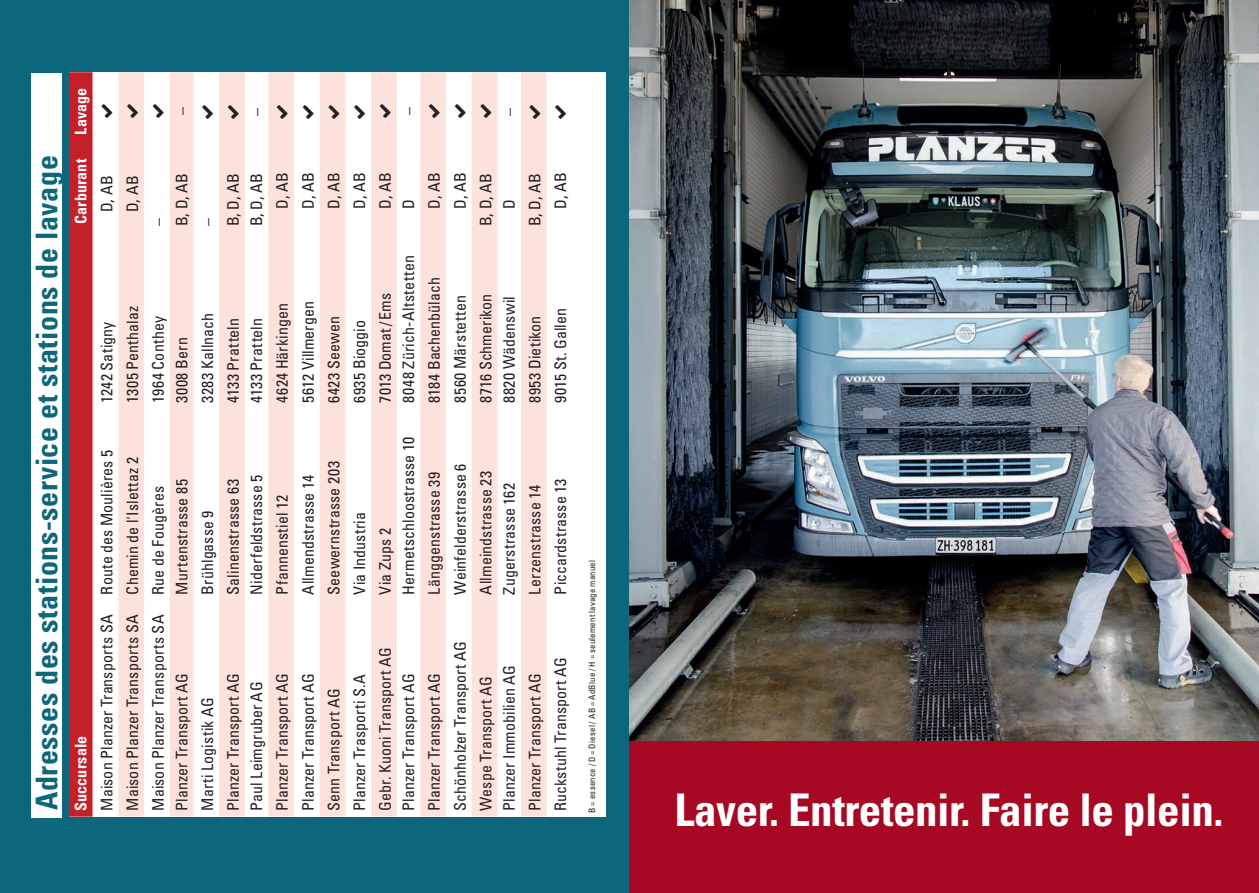
<style>
.page{position:relative;width:1259px;height:893px;background:#fff}
.page>*{position:absolute;margin:0;border:0;box-sizing:border-box;transform-origin:0 0}
._01_Titel_Balken{font:700 condensed 45px "Univers LT Std";letter-spacing:-.01em;color:#fff}
._02_Stoerer_Text{font:700 condensed 30px "Univers LT Std";letter-spacing:.02em;color:#0d677c}
.Lauftext{font:condensed 15.9px "Univers LT Std";letter-spacing:.005em;color:#231f20}
.Lauftext-2{font:700 condensed 15.9px "Univers LT Std";letter-spacing:.005em;color:#fff}
.Lauftext-3{font:condensed 15.9px "Univers LT Std";letter-spacing:.025em;color:#231f20}
.Lauftext-4{font:condensed 15.9px "Univers LT Std";letter-spacing:.035em;color:#231f20}
.kleingedrucktes{font:condensed 8.7px "Univers LT Std";letter-spacing:.025em;color:#231f20}
</style>
<div class="page">
<div style="left:0;top:0;width:629px;height:893px;background:#0d677c"></div>
<img style="left:629px;top:0;width:630px;height:741px">
<div style="left:629px;top:741px;width:630px;height:152px;background:#a70824"></div>
<div style="left:31px;top:73px;width:31px;height:744px;background:#fff"></div>
<div style="left:69px;top:72px;width:537px;height:745px;background:#fff"></div>
<div style="left:69px;top:72px;width:24px;height:745px;background:#c4202a"></div>
<svg style="left:118px;top:72px;width:127px;height:745px;fill:#fde1db"></svg>
<svg style="left:268px;top:72px;width:278px;height:745px;fill:#fde1db"></svg>
<svg style="left:127px;top:105px;width:11px;height:13px"></svg>
<svg style="left:153px;top:105px;width:11px;height:13px"></svg>
<svg style="left:202px;top:105px;width:11px;height:13px"></svg>
<svg style="left:228px;top:105px;width:11px;height:13px"></svg>
<svg style="left:277px;top:105px;width:11px;height:13px"></svg>
<svg style="left:303px;top:105px;width:10px;height:13px"></svg>
<svg style="left:329px;top:105px;width:10px;height:13px"></svg>
<svg style="left:354px;top:105px;width:11px;height:14px"></svg>
<svg style="left:380px;top:105px;width:10px;height:13px"></svg>
<svg style="left:429px;top:105px;width:11px;height:13px"></svg>
<svg style="left:455px;top:105px;width:10px;height:13px"></svg>
<svg style="left:480px;top:105px;width:11px;height:13px"></svg>
<svg style="left:530px;top:105px;width:10px;height:13px"></svg>
<p class="_02_Stoerer_Text" style="left:28px;top:810px;width:656px;rotate:-90deg">Adresses des stations-service et stations de lavage</p>
<p class="Lauftext-2" style="left:71px;top:135px;width:48px;rotate:-90deg">Lavage</p>
<p class="Lauftext-2" style="left:71px;top:224px;width:67px;rotate:-90deg">Carburant</p>
<p class="Lauftext" style="left:97px;top:212px;width:38px;rotate:-90deg">D, AB</p>
<p class="Lauftext" style="left:122px;top:212px;width:38px;rotate:-90deg">D, AB</p>
<p class="Lauftext" style="left:172px;top:115px;width:9px;rotate:-90deg">–</p>
<p class="Lauftext" style="left:148px;top:226px;width:9px;rotate:-90deg">–</p>
<p class="Lauftext" style="left:172px;top:226px;width:55px;rotate:-90deg">B, D, AB</p>
<p class="Lauftext" style="left:197px;top:226px;width:9px;rotate:-90deg">–</p>
<p class="Lauftext" style="left:97px;top:403px;width:83px;rotate:-90deg">1242 Satigny</p>
<p class="Lauftext" style="left:122px;top:403px;width:99px;rotate:-90deg">1305 Penthalaz</p>
<p class="Lauftext" style="left:148px;top:403px;width:89px;rotate:-90deg">1964 Conthey</p>
<p class="Lauftext-4" style="left:172px;top:403px;width:67px;rotate:-90deg">3008 Bern</p>
<p class="Lauftext" style="left:197px;top:403px;width:92px;rotate:-90deg">3283 Kallnach</p>
<p class="Lauftext" style="left:246px;top:116px;width:9px;rotate:-90deg">–</p>
<p class="Lauftext" style="left:398px;top:115px;width:9px;rotate:-90deg">–</p>
<p class="Lauftext" style="left:223px;top:226px;width:55px;rotate:-90deg">B, D, AB</p>
<p class="Lauftext" style="left:246px;top:226px;width:55px;rotate:-90deg">B, D, AB</p>
<p class="Lauftext" style="left:272px;top:209px;width:38px;rotate:-90deg">D, AB</p>
<p class="Lauftext" style="left:298px;top:209px;width:38px;rotate:-90deg">D, AB</p>
<p class="Lauftext" style="left:324px;top:209px;width:38px;rotate:-90deg">D, AB</p>
<p class="Lauftext" style="left:349px;top:209px;width:38px;rotate:-90deg">D, AB</p>
<p class="Lauftext" style="left:375px;top:209px;width:38px;rotate:-90deg">D, AB</p>
<p class="Lauftext" style="left:398px;top:209px;width:11px;rotate:-90deg">D</p>
<p class="Lauftext" style="left:223px;top:403px;width:87px;rotate:-90deg">4133 Pratteln</p>
<p class="Lauftext" style="left:246px;top:403px;width:87px;rotate:-90deg">4133 Pratteln</p>
<p class="Lauftext" style="left:272px;top:403px;width:102px;rotate:-90deg">4624 Härkingen</p>
<p class="Lauftext" style="left:298px;top:403px;width:104px;rotate:-90deg">5612 Villmergen</p>
<p class="Lauftext" style="left:324px;top:403px;width:88px;rotate:-90deg">6423 Seewen</p>
<p class="Lauftext" style="left:349px;top:403px;width:85px;rotate:-90deg">6935 Bioggio</p>
<p class="Lauftext" style="left:375px;top:403px;width:112px;rotate:-90deg">7013 Domat/Ems</p>
<p class="Lauftext-3" style="left:398px;top:403px;width:149px;rotate:-90deg">8048 Zürich-Altstetten</p>
<p class="Lauftext" style="left:499px;top:116px;width:9px;rotate:-90deg">–</p>
<p class="Lauftext" style="left:424px;top:209px;width:38px;rotate:-90deg">D, AB</p>
<p class="Lauftext" style="left:450px;top:209px;width:38px;rotate:-90deg">D, AB</p>
<p class="Lauftext" style="left:475px;top:226px;width:55px;rotate:-90deg">B, D, AB</p>
<p class="Lauftext" style="left:499px;top:209px;width:11px;rotate:-90deg">D</p>
<p class="Lauftext" style="left:424px;top:403px;width:127px;rotate:-90deg">8184 Bachenbülach</p>
<p class="Lauftext" style="left:450px;top:403px;width:109px;rotate:-90deg">8560 Märstetten</p>
<p class="Lauftext" style="left:475px;top:403px;width:111px;rotate:-90deg">8716 Schmerikon</p>
<p class="Lauftext" style="left:499px;top:403px;width:108px;rotate:-90deg">8820 Wädenswil</p>
<p class="Lauftext" style="left:525px;top:226px;width:55px;rotate:-90deg">B, D, AB</p>
<p class="Lauftext" style="left:550px;top:209px;width:38px;rotate:-90deg">D, AB</p>
<p class="Lauftext" style="left:525px;top:403px;width:89px;rotate:-90deg">8953 Dietikon</p>
<p class="Lauftext" style="left:550px;top:403px;width:97px;rotate:-90deg">9015 St. Gallen</p>
<p class="Lauftext-2" style="left:71px;top:811px;width:76px;rotate:-90deg">Succursale</p>
<p class="Lauftext" style="left:97px;top:594px;width:146px;rotate:-90deg">Route des Moulières 5</p>
<p class="Lauftext" style="left:97px;top:811px;width:198px;rotate:-90deg">Maison Planzer Transports SA</p>
<p class="Lauftext" style="left:122px;top:594px;width:139px;rotate:-90deg">Chemin de l'Islettaz 2</p>
<p class="Lauftext" style="left:122px;top:811px;width:198px;rotate:-90deg">Maison Planzer Transports SA</p>
<p class="Lauftext" style="left:148px;top:595px;width:110px;rotate:-90deg">Rue de Fougères</p>
<p class="Lauftext" style="left:148px;top:811px;width:198px;rotate:-90deg">Maison Planzer Transports SA</p>
<p class="Lauftext" style="left:172px;top:595px;width:117px;rotate:-90deg">Murtenstrasse 85</p>
<p class="Lauftext" style="left:172px;top:811px;width:139px;rotate:-90deg">Planzer Transport AG</p>
<p class="Lauftext" style="left:197px;top:595px;width:86px;rotate:-90deg">Brühlgasse 9</p>
<p class="Lauftext" style="left:197px;top:811px;width:115px;rotate:-90deg">Marti Logistik AG</p>
<p class="Lauftext" style="left:223px;top:595px;width:117px;rotate:-90deg">Salinenstrasse 63</p>
<p class="Lauftext" style="left:246px;top:595px;width:121px;rotate:-90deg">Niderfeldstrasse 5</p>
<p class="Lauftext" style="left:223px;top:811px;width:139px;rotate:-90deg">Planzer Transport AG</p>
<p class="Lauftext" style="left:246px;top:811px;width:131px;rotate:-90deg">Paul Leimgruber AG</p>
<p class="Lauftext" style="left:272px;top:595px;width:101px;rotate:-90deg">Pfannenstiel 12</p>
<p class="Lauftext" style="left:298px;top:595px;width:121px;rotate:-90deg">Allmendstrasse 14</p>
<p class="Lauftext" style="left:324px;top:595px;width:135px;rotate:-90deg">Seewernstrasse 203</p>
<p class="Lauftext" style="left:349px;top:595px;width:84px;rotate:-90deg">Via Industria</p>
<p class="Lauftext" style="left:272px;top:811px;width:139px;rotate:-90deg">Planzer Transport AG</p>
<p class="Lauftext" style="left:298px;top:811px;width:139px;rotate:-90deg">Planzer Transport AG</p>
<p class="Lauftext" style="left:324px;top:811px;width:124px;rotate:-90deg">Senn Transport AG</p>
<p class="Lauftext" style="left:349px;top:811px;width:138px;rotate:-90deg">Planzer Trasporti S.A</p>
<p class="Lauftext" style="left:375px;top:595px;width:68px;rotate:-90deg">Via Zups 2</p>
<p class="Lauftext" style="left:398px;top:594px;width:159px;rotate:-90deg">Hermetschloostrasse 10</p>
<p class="Lauftext" style="left:424px;top:594px;width:124px;rotate:-90deg">Länggenstrasse 39</p>
<p class="Lauftext" style="left:450px;top:595px;width:133px;rotate:-90deg">Weinfelderstrasse 6</p>
<p class="Lauftext" style="left:475px;top:595px;width:125px;rotate:-90deg">Allmeindstrasse 23</p>
<p class="Lauftext" style="left:499px;top:595px;width:113px;rotate:-90deg">Zugerstrasse 162</p>
<p class="Lauftext" style="left:375px;top:811px;width:165px;rotate:-90deg">Gebr. Kuoni Transport AG</p>
<p class="Lauftext" style="left:398px;top:811px;width:139px;rotate:-90deg">Planzer Transport AG</p>
<p class="Lauftext" style="left:424px;top:811px;width:139px;rotate:-90deg">Planzer Transport AG</p>
<p class="Lauftext" style="left:450px;top:811px;width:171px;rotate:-90deg">Schönholzer Transport AG</p>
<p class="Lauftext" style="left:475px;top:811px;width:136px;rotate:-90deg">Wespe Transport AG</p>
<p class="Lauftext" style="left:499px;top:811px;width:147px;rotate:-90deg">Planzer Immobilien AG</p>
<p class="Lauftext" style="left:525px;top:595px;width:111px;rotate:-90deg">Lerzenstrasse 14</p>
<p class="Lauftext" style="left:550px;top:595px;width:117px;rotate:-90deg">Piccardstrasse 13</p>
<p class="Lauftext" style="left:525px;top:811px;width:139px;rotate:-90deg">Planzer Transport AG</p>
<p class="Lauftext" style="left:550px;top:811px;width:155px;rotate:-90deg">Ruckstuhl Transport AG</p>
<p class="kleingedrucktes" style="left:586px;top:813px;width:254px;rotate:-90deg">B = essence / D = Diesel / AB = AdBlue / H = seulement lavage manuel</p>
<p class="_01_Titel_Balken" style="left:674px;top:782px;width:550px">Laver. Entretenir. Faire le plein.</p>
</div>
